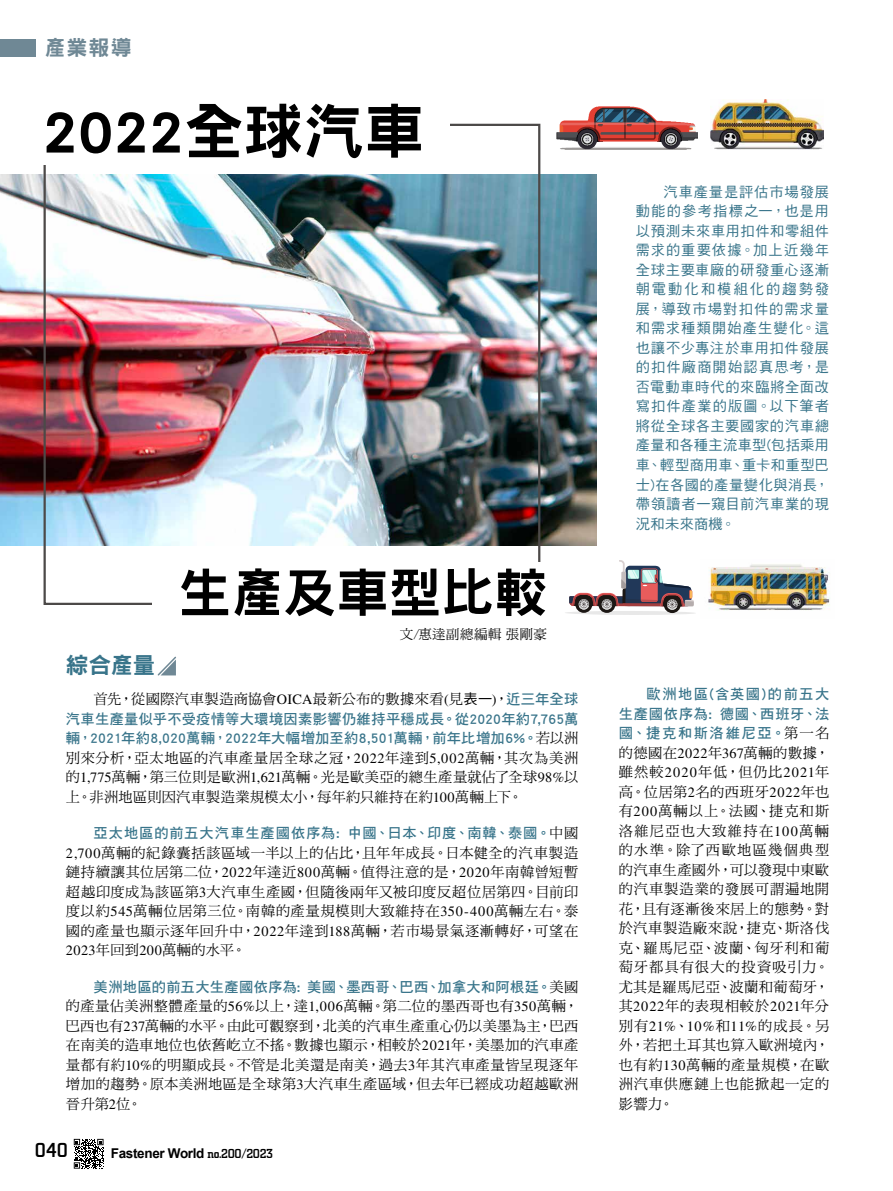
<style>
.page{position:relative;width:893px;height:1191px;background:#fff}
.page>*{position:absolute;margin:0;border:0;box-sizing:border-box;transform-origin:0 0}
.t1{font:60px "DF Hei Std W9";letter-spacing:-.01em;color:#000}
.t2{font:52.5px "DF Hei Std W9";color:#000}
.t3{font:22.5px "DF Hei Std W9";color:#38748a}
.t4{font:21px "DF Hei Std W9";color:#6f8895}
.t5{font:500 21px "City D";color:#000}
.t6{font:14.25px/19.5px "DF Ming Std W5";letter-spacing:.035em;color:#000;text-align:justify}
.t7{font:14.25px/19.5px "DF Hei Std W5";letter-spacing:.03em;color:#38748a;text-align:justify}
.t8{font:14.25px/19.5px "DF Hei Std W7";letter-spacing:.025em;color:#38748a}
.t9{font:14.25px "DF Hei Std W7";letter-spacing:.06em;color:#38748a}
.t10{font:700 13.5px "Arial";letter-spacing:-.025em;color:#000}
.t11{font:13.5px "DF Ming Std W5";letter-spacing:.035em;color:#000}
.s1{font-family:"Times New Roman";font-style:italic}
.s2{font-family:"Times LT Std"}
.s3{font-family:"DF Hei Std W5"}
.s4{font-family:"DF Hei Std W7";color:#38748a}
.s5{font-family:"DF Ming Std W5";color:#000}
.s6{font-family:"City D";font-weight:500}
</style>
<div class="page">
<div style="left:0;top:40px;width:36px;height:17px;background:#6f8895"></div>
<svg style="left:74px;top:1138px;width:30px;height:30px"></svg>
<img style="left:0;top:174px;width:596px;height:371px">
<svg style="left:157px;top:656px;width:19px;height:20px"></svg>
<img style="left:708px;top:564px;width:122px;height:47px">
<svg style="left:565px;top:560px;width:130px;height:55px"></svg>
<img style="left:711px;top:100px;width:112px;height:50px">
<img style="left:556px;top:106px;width:142px;height:44px">
<h3 class="t4" style="left:45px;top:36px;width:89px">產業報導</h3>
<h1 class="t1" style="left:42px;top:98px;width:384px">2022全球汽車</h1>
<h2 class="t2" style="left:178px;top:564px;width:370px">生產及車型比較</h2>
<p class="t11" style="left:400px;top:626px;width:149px">文<span class="s1">/</span>惠達副總編輯張剛豪</p>
<h3 class="t3" style="left:66px;top:653px;width:91px">綜合產量</h3>
<p class="t6" style="left:94px;top:689px;width:486px">首先，從國際汽車製造商協會<span class="s2">OICA</span>最新公布的數據來看<span class="s2">(</span>見<span class="s3">表一</span><span class="s2">)</span>，<span class="s4">近三年全球</span></p>
<p class="t8" style="left:66px;top:708px;width:514px">汽車生產量似乎不受疫情等大環境因素影響仍維持平穩成長。從2020年約7,765萬輛，2021年約8,020萬輛，2022年大幅增加至約8,501萬輛，前年比增加6%。<span class="s5">若以洲</span></p>
<p class="t6" style="left:66px;top:747px;width:514px">別來分析，亞太地區的汽車產量居全球之冠，<span class="s2">2022</span>年達到<span class="s2">5,002</span>萬輛，其次為美洲的<span class="s2">1,775</span>萬輛，第三位則是歐洲<span class="s2">1,621</span>萬輛。光是歐美亞的總生產量就佔了全球<span class="s2">98%</span>以上。非洲地區則因汽車製造業規模太小，每年約只維持在約<span class="s2">100</span>萬輛上下。</p>
<p class="t9" style="left:94px;top:825px;width:486px">亞太地區的前五大汽車生產國依序為: 中國、日本、印度、南韓、泰國。<span class="s5">中國</span></p>
<p class="t6" style="left:66px;top:842px;width:514px"><span class="s2">2,700</span>萬輛的紀錄囊括該區域一半以上的佔比，且年年成長。日本健全的汽車製造鏈持續讓其位居第二位，<span class="s2">2022</span>年達近<span class="s2">800</span>萬輛。值得注意的是，<span class="s2">2020</span>年南韓曾短暫超越印度成為該區第<span class="s2">3</span>大汽車生產國，但隨後兩年又被印度反超位居第四。目前印度以約<span class="s2">545</span>萬輛位居第三位。南韓的產量規模則大致維持在<span class="s2">350-400</span>萬輛左右。泰國的產量也顯示逐年回升中，<span class="s2">2022</span>年達到<span class="s2">188</span>萬輛，若市場景氣逐漸轉好，可望在<span class="s2">2023</span>年回到<span class="s2">200</span>萬輛的水平。</p>
<p class="t8" style="left:94px;top:976px;width:486px">美洲地區的前五大生產國依序為: 美國、墨西哥、巴西、加拿大和阿根廷。<span class="s5">美國</span></p>
<p class="t6" style="left:66px;top:996px;width:514px">的產量佔美洲整體產量的<span class="s2">56%</span>以上，達<span class="s2">1,006</span>萬輛。第二位的墨西哥也有<span class="s2">350</span>萬輛，巴西也有<span class="s2">237</span>萬輛的水平。由此可觀察到，北美的汽車生產重心仍以美墨為主，巴西在南美的造車地位也依舊屹立不搖。數據也顯示，相較於<span class="s2">2021</span>年，美墨加的汽車產量都有約<span class="s2">10%</span>的明顯成長。不管是北美還是南美，過去<span class="s2">3</span>年其汽車產量皆呈現逐年增加的趨勢。原本美洲地區是全球第<span class="s2">3</span>大汽車生產區域，但去年已經成功超越歐洲晉升第<span class="s2">2</span>位。</p>
<h3 class="t5" style="left:35px;top:1138px;width:35px">040</h3>
<p class="t10" style="left:111px;top:1144px;width:164px">Fastener World <span class="s6">no.200/2023</span></p>
<p class="t7" style="left:636px;top:182px;width:195px;text-indent:28px">汽車產量是評估市場發展動能的參考指標之一，也是用以預測未來車用扣件和零組件需求的重要依據。加上近幾年全球主要車廠的研發重心逐漸朝電動化和模組化的趨勢發展，導致市場對扣件的需求量和需求種類開始產生變化。這也讓不少專注於車用扣件發展的扣件廠商開始認真思考，是否電動車時代的來臨將全面改寫扣件產業的版圖。以下筆者將從全球各主要國家的汽車總產量和各種主流車型(包括乘用車、輕型商用車、重卡和重型巴士)在各國的產量變化與消長，帶領讀者一窺目前汽車業的現況和未來商機。</p>
<p class="t8" style="left:619px;top:684px;width:212px;text-align:justify;text-indent:28px">歐洲地區(含英國)的前五大生產國依序為: 德國、西班牙、法國、捷克和斯洛維尼亞。<span class="s5">第一名</span></p>
<p class="t6" style="left:619px;top:743px;width:212px">的德國在<span class="s2">2022</span>年<span class="s2">367</span>萬輛的數據，雖然較<span class="s2">2020</span>年低，但仍比<span class="s2">2021</span>年高。位居第<span class="s2">2</span>名的西班牙<span class="s2">2022</span>年也有<span class="s2">200</span>萬輛以上。法國、捷克和斯洛維尼亞也大致維持在<span class="s2">100</span>萬輛的水準。除了西歐地區幾個典型的汽車生產國外，可以發現中東歐的汽車製造業的發展可謂遍地開花，且有逐漸後來居上的態勢。對於汽車製造廠來說，捷克、斯洛伐克、羅馬尼亞、波蘭、匈牙利和葡萄牙都具有很大的投資吸引力。尤其是羅馬尼亞、波蘭和葡萄牙，其<span class="s2">2022</span>年的表現相較於<span class="s2">2021</span>年分別有<span class="s2">21%</span>、<span class="s2">10%</span>和<span class="s2">11%</span>的成長。另外，若把土耳其也算入歐洲境內，也有約<span class="s2">130</span>萬輛的產量規模，在歐洲汽車供應鏈上也能掀起一定的影響力。</p>
</div>
